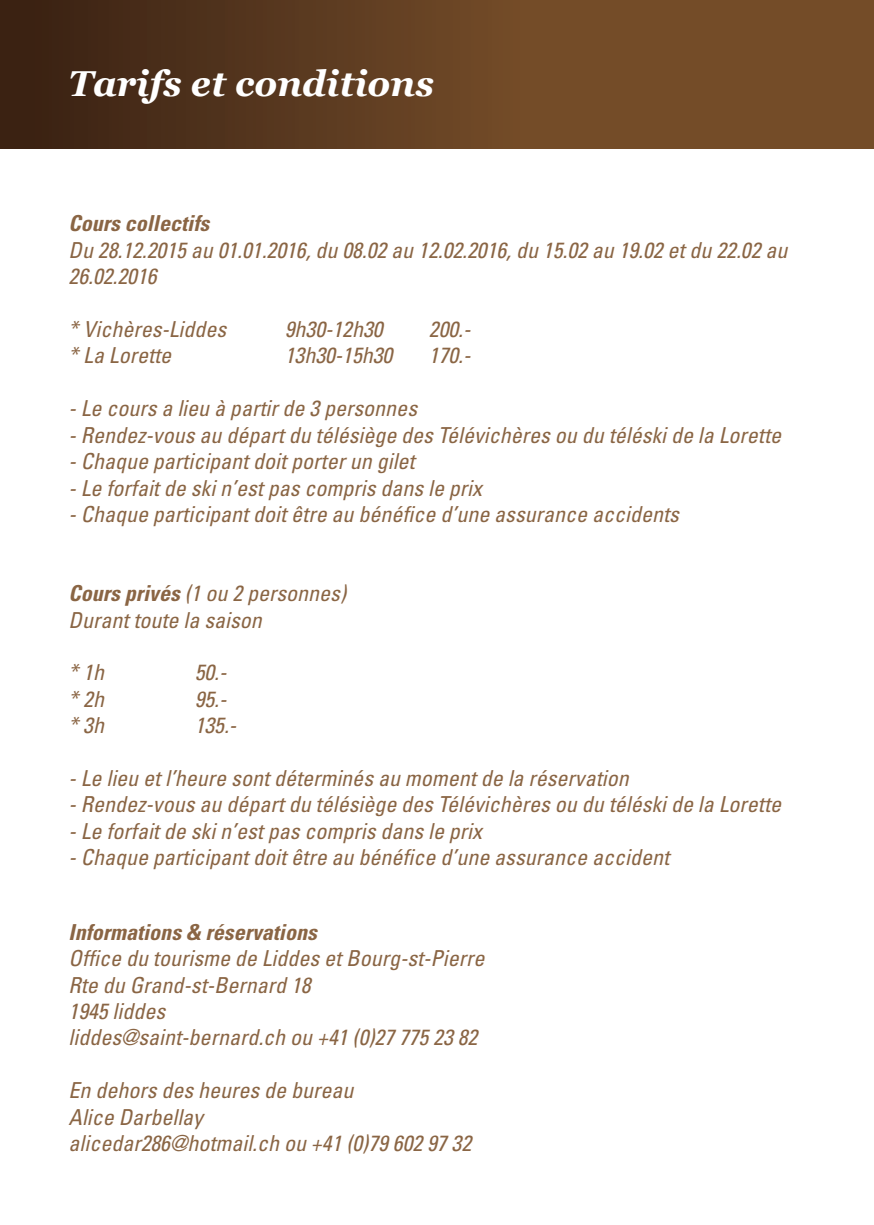
<style>
.page{position:relative;width:874px;height:1225px;background:#fff}
.page>*{position:absolute;margin:0;border:0;box-sizing:border-box;transform-origin:0 0}
.t1{font:italic 700 36px "Georgia";color:#fff}
.t2{font:italic condensed 22px/26.4px "Univers LT Std";color:#8a6544}
.t3{font:italic 700 condensed 22px "Univers LT Std";color:#8a6544}
.s1{font-weight:700}
</style>
<div class="page">
<div style="left:0;top:0;width:873px;height:149px;background:linear-gradient(to right,#412716,#83572d)"></div>
<p class="t1" style="left:68px;top:60px;width:367px">Tarifs et conditions</p>
<p class="t3" style="left:68px;top:210px;width:142px">Cours collectifs</p>
<p class="t2" style="left:68px;top:237px;width:720px">Du 28.12.2015 au 01.01.2016, du 08.02 au 12.02.2016, du 15.02 au 19.02 et du 22.02 au<br>26.02.2016</p>
<p class="t2" style="left:68px;top:316px;width:159px">* Vichères-Liddes</p>
<p class="t2" style="left:284px;top:316px;width:99px">9h30-12h30</p>
<p class="t2" style="left:428px;top:316px;width:43px">200.-</p>
<p class="t2" style="left:68px;top:342px;width:104px">* La Lorette</p>
<p class="t2" style="left:284px;top:342px;width:109px">13h30-15h30</p>
<p class="t2" style="left:428px;top:342px;width:43px">170.-</p>
<p class="t2" style="left:68px;top:395px;width:350px">- Le cours a lieu à partir de 3 personnes</p>
<p class="t2" style="left:68px;top:421px;width:713px">- Rendez-vous au départ du télésiège des Télévichères ou du téléski de la Lorette</p>
<p class="t2" style="left:68px;top:448px;width:347px">- Chaque participant doit porter un gilet</p>
<p class="t2" style="left:68px;top:474px;width:414px">- Le forfait de ski n’est pas compris dans le prix</p>
<p class="t2" style="left:68px;top:501px;width:611px">- Chaque participant doit être au bénéfice d’une assurance accidents</p>
<p class="t2" style="left:68px;top:580px;width:279px"><span class="s1">Cours privés</span> (1 ou 2 personnes)</p>
<p class="t2" style="left:68px;top:606px;width:195px">Durant toute la saison</p>
<p class="t2" style="left:68px;top:659px;width:37px">* 1h</p>
<p class="t2" style="left:194px;top:659px;width:33px">50.-</p>
<p class="t2" style="left:68px;top:685px;width:37px">* 2h</p>
<p class="t2" style="left:194px;top:685px;width:33px">95.-</p>
<p class="t2" style="left:68px;top:712px;width:37px">* 3h</p>
<p class="t2" style="left:194px;top:712px;width:43px">135.-</p>
<p class="t2" style="left:68px;top:765px;width:561px">- Le lieu et l’heure sont déterminés au moment de la réservation</p>
<p class="t2" style="left:68px;top:791px;width:713px">- Rendez-vous au départ du télésiège des Télévichères ou du téléski de la Lorette</p>
<p class="t2" style="left:68px;top:817px;width:414px">- Le forfait de ski n’est pas compris dans le prix</p>
<p class="t2" style="left:68px;top:844px;width:602px">- Chaque participant doit être au bénéfice d’une assurance accident</p>
<p class="t3" style="left:68px;top:918px;width:250px">Informations &amp; réservations</p>
<p class="t2" style="left:68px;top:945px;width:417px">Office du tourisme de Liddes et Bourg-st-Pierre</p>
<p class="t2" style="left:68px;top:971px;width:243px">Rte du Grand-st-Bernard 18</p>
<p class="t2" style="left:68px;top:997px;width:98px">1945 liddes</p>
<p class="t2" style="left:68px;top:1024px;width:410px">liddes@saint-bernard.ch ou +41 (0)27 775 23 82</p>
<p class="t2" style="left:68px;top:1077px;width:286px">En dehors des heures de bureau</p>
<p class="t2" style="left:68px;top:1103px;width:136px">Alice Darbellay</p>
<p class="t2" style="left:68px;top:1129px;width:404px">alicedar286@hotmail.ch ou +41 (0)79 602 97 32</p>
</div>
